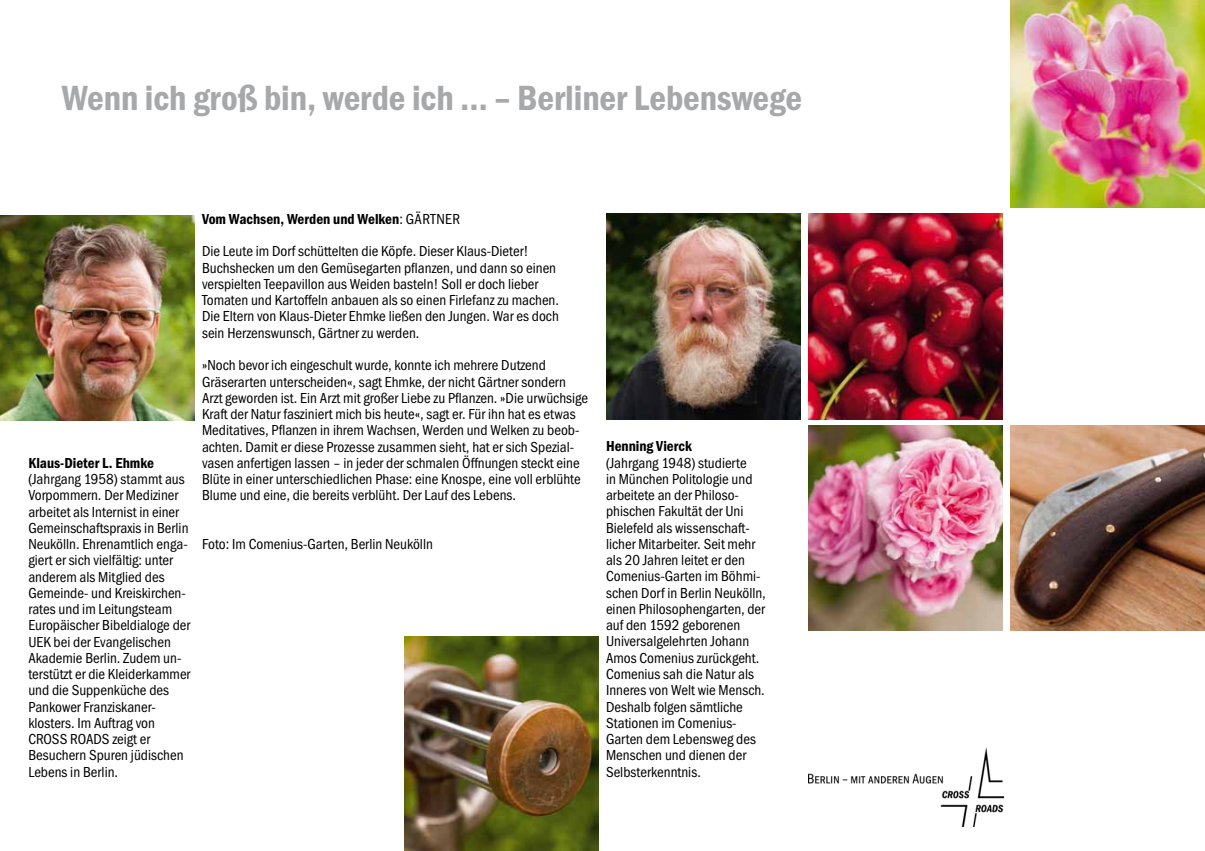
<style>
.page{position:relative;width:1205px;height:851px;background:#fff}
.page>*{position:absolute;margin:0;border:0;box-sizing:border-box;transform-origin:0 0}
.t1{font:600 condensed 36.25px "Franklin Gothic";letter-spacing:-.005em;color:#a7a8aa}
.t2{font:condensed 15px/16.2px "Franklin Gothic";color:#000}
.t3{font:600 condensed 15px "Franklin Gothic";color:#000}
.s1{font-weight:600}
</style>
<div class="page">
<img style="left:808px;top:747px;width:195px;height:78px">
<img style="left:1010px;top:425px;width:195px;height:205px">
<img style="left:808px;top:214px;width:195px;height:205px">
<img style="left:404px;top:636px;width:195px;height:214px">
<img style="left:1010px;top:0;width:195px;height:208px">
<img style="left:808px;top:425px;width:195px;height:205px">
<img style="left:0;top:215px;width:195px;height:205px">
<img style="left:606px;top:214px;width:195px;height:205px">
<h1 class="t1" style="left:62px;top:77px;width:742px">Wenn ich groß bin, werde ich … – Berliner Lebenswege</h1>
<p class="t3" style="left:28px;top:454px;width:127px">Klaus-Dieter L. Ehmke</p>
<p class="t2" style="left:28px;top:471px;width:164px">(Jahrgang 1958) stammt aus<br>Vorpommern. Der Mediziner arbeitet als Internist in einer<br>Gemeinschaftspraxis in Berlin<br>Neukölln. Ehrenamtlich enga&shy;giert er sich vielfältig: unter anderem als Mitglied des<br>Gemeinde- und Kreiskirchen&shy;rates und im Leitungsteam<br>Europäischer Bibeldialoge der<br>UEK bei der Evangelischen<br>Akademie Berlin. Zudem un&shy;terstützt er die Kleiderkammer und die Suppenküche des<br>Pankower Franziskaner&shy;klosters. Im Auftrag von<br>CROSS ROADS zeigt er<br>Besuchern Spuren jüdischen<br>Lebens in Berlin.</p>
<p class="t2" style="left:202px;top:203px;width:328px;line-height:32.5px"><span class="s1">Vom Wachsen, Werden und Welken</span>: GÄRTNER<br>Die Leute im Dorf schüttelten die Köpfe. Dieser Klaus-Dieter!</p>
<p class="t2" style="left:202px;top:260px;width:358px">Buchshecken um den Gemüsegarten pflanzen, und dann so einen verspielten Teepavillon aus Weiden basteln! Soll er doch lieber Tomaten und Kartoffeln anbauen als so einen Firlefanz zu machen.<br>Die Eltern von Klaus-Dieter Ehmke ließen den Jungen. War es doch sein Herzenswunsch, Gärtner zu werden.</p>
<p class="t2" style="left:202px;top:357px;width:387px">»Noch bevor ich eingeschult wurde, konnte ich mehrere Dutzend Gräserarten unterscheiden«, sagt Ehmke, der nicht Gärtner sondern Arzt geworden ist. Ein Arzt mit großer Liebe zu Pflanzen. »Die urwüchsige Kraft der Natur fasziniert mich bis heute«, sagt er. Für ihn hat es etwas Meditatives, Pflanzen in ihrem Wachsen, Werden und Welken zu beob&shy;achten. Damit er diese Prozesse zusammen sieht, hat er sich Spezial&shy;vasen anfertigen lassen – in jeder der schmalen Öffnungen steckt eine Blüte in einer unterschiedlichen Phase: eine Knospe, eine voll erblühte Blume und eine, die bereits verblüht. Der Lauf des Lebens.</p>
<p class="t2" style="left:202px;top:536px;width:232px">Foto: Im Comenius-Garten, Berlin Neukölln</p>
<p class="t3" style="left:606px;top:438px;width:88px">Henning Vierck</p>
<p class="t2" style="left:606px;top:454px;width:161px">(Jahrgang 1948) studierte<br>in München Politologie und arbeitete an der Philoso&shy;phischen Fakultät der Uni<br>Bielefeld als wissenschaft&shy;licher Mitarbeiter. Seit mehr als 20 Jahren leitet er den<br>Comenius-Garten im Böhmi&shy;schen Dorf in Berlin Neukölln, einen Philosophengarten, der auf den 1592 geborenen<br>Universalgelehrten Johann<br>Amos Comenius zurückgeht.<br>Comenius sah die Natur als<br>Inneres von Welt wie Mensch.<br>Deshalb folgen sämtliche<br>Stationen im Comenius-<br>Garten dem Lebensweg des<br>Menschen und dienen der<br>Selbsterkenntnis.</p>
</div>
